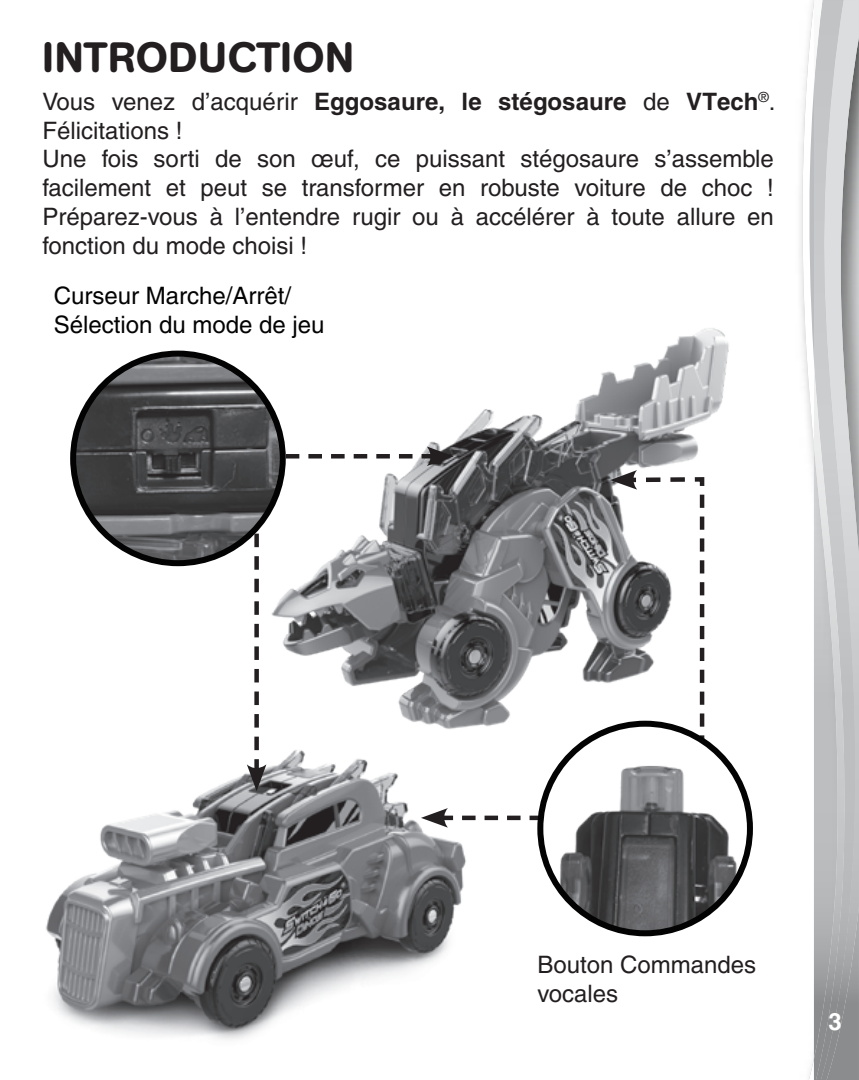
<style>
.page{position:relative;width:859px;height:1080px;background:#fff}
.page>*{position:absolute;margin:0;border:0;box-sizing:border-box;transform-origin:0 0}
.t1{font:500 42px "AG Book Rounded";letter-spacing:.02em;color:#231f20}
.t2{font:500 24px/28.8px "Helvetica";color:#231f20}
.t3{font:500 24px/28.8px "Helvetica";color:#030303}
.t4{font:700 24px "Helvetica";color:#fff}
.s1{font-weight:700}
</style>
<div class="page">
<svg style="left:802px;top:0;width:12px;height:1080px"></svg>
<img style="left:847px;top:906px;width:12px;height:174px">
<svg style="left:847px;top:0;width:12px;height:906px;background:#b6b7b8"></svg>
<img style="left:814px;top:0;width:33px;height:1080px">
<img style="left:258px;top:328px;width:471px;height:412px">
<img style="left:46px;top:750px;width:420px;height:290px">
<svg style="left:421px;top:808px;width:118px;height:20px"></svg>
<svg style="left:610px;top:470px;width:97px;height:270px"></svg>
<svg style="left:247px;top:534px;width:19px;height:257px"></svg>
<svg style="left:286px;top:446px;width:168px;height:20px"></svg>
<img style="left:73px;top:354px;width:210px;height:209px;border-radius:105px">
<div style="left:70px;top:351px;width:216px;height:215px;border:6px solid #030303;border-radius:50%"></div>
<img style="left:541px;top:740px;width:209px;height:193px">
<div style="left:537px;top:721px;width:216px;height:215px;border:6px solid #030303;border-radius:50%"></div>
<h1 class="t1" style="left:42px;top:33px;width:313px">INTRODUCTION</h1>
<p class="t2" style="left:42px;top:87px;width:734px">Vous venez d’acquérir <span class="s1">Eggosaure, le stégosaure</span> de <span class="s1">VTech</span><sup>®</sup>.<br>Félicitations !<br>Une fois sorti de son œuf, ce puissant stégosaure s’assemble facilement et peut se transformer en robuste voiture de choc !<br>Préparez-vous à l’entendre rugir ou à accélérer à toute allure en fonction du mode choisi !</p>
<p class="t3" style="left:54px;top:281px;width:272px">Curseur Marche/Arrêt/<br>Sélection du mode de jeu</p>
<p class="t2" style="left:537px;top:950px;width:220px">Bouton Commandes vocales</p>
<p class="t4" style="left:828px;top:1007px;width:15px">3</p>
</div>
